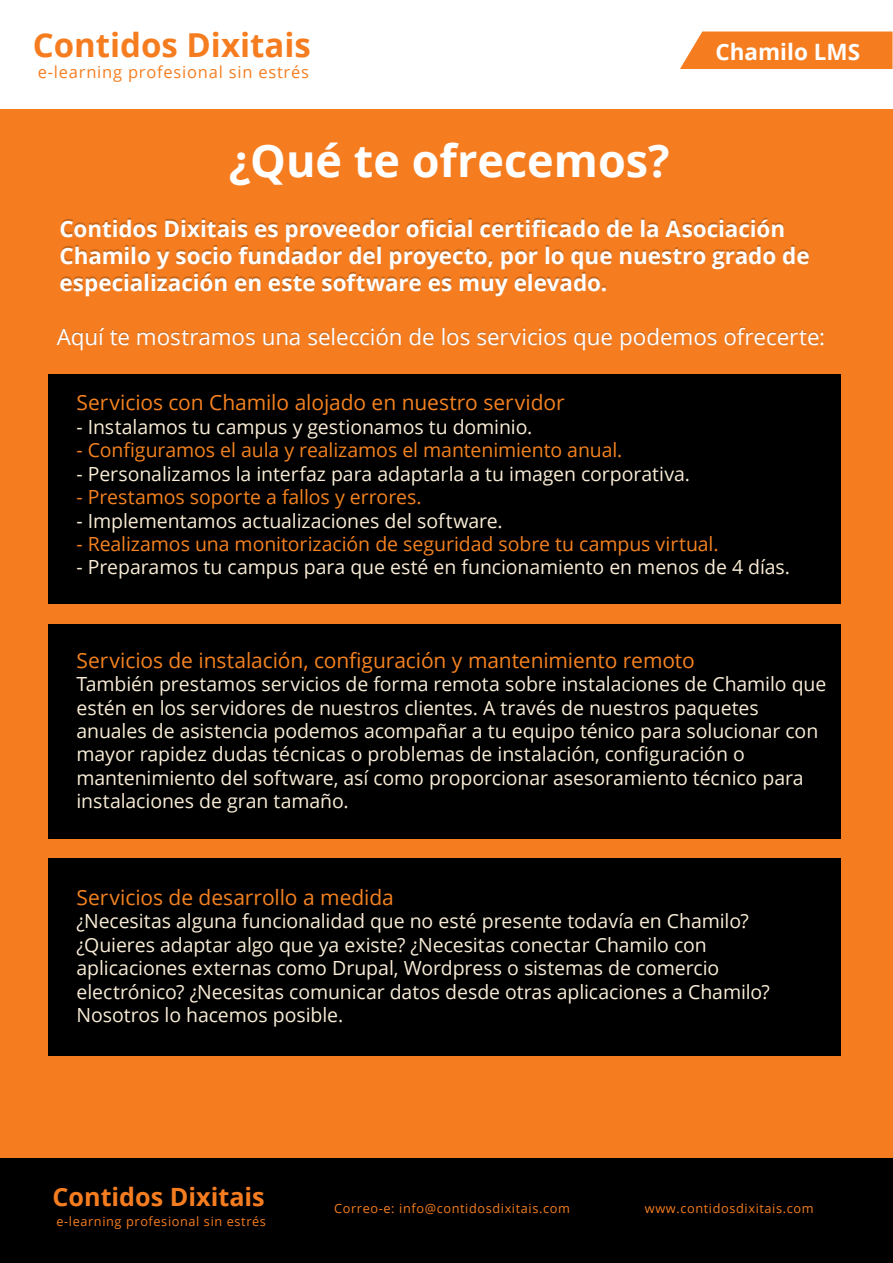
<style>
.page{position:relative;width:893px;height:1263px;background:#fff}
.page>*{position:absolute;margin:0;border:0;box-sizing:border-box;transform-origin:0 0}
.t1{font:700 45px "Open Sans";color:#fff}
.t2{font:700 33px "Open Sans";color:#f57d20}
.t3{font:700 25.2px "Open Sans";color:#f57d20}
.t4{font:700 22.5px/27px "Open Sans";letter-spacing:-.005em;color:#fff}
.t5{font:22.5px "Open Sans";letter-spacing:-.005em;color:#fff}
.t6{font:21px "Open Sans";letter-spacing:-.005em;color:#f48220}
.t7{font:19.5px/23.4px "Open Sans";letter-spacing:-.005em;color:#f8ecd6}
.t8{font:19.5px "Open Sans";letter-spacing:-.005em;color:#f48220}
.t9{font:16.5px "Open Sans";letter-spacing:.045em;color:#f57d20}
.t10{font:12.75px "Open Sans";letter-spacing:.045em;color:#f57d20}
</style>
<div class="page">
<div style="left:0;top:110px;width:893px;height:1079px;background:#f57d20"></div>
<div style="left:680px;top:32px;width:212px;height:37px;background:#f57d20"></div>
<div style="left:0;top:1158px;width:892px;height:105px;background:#000"></div>
<div style="left:48px;top:375px;width:793px;height:229px;background:#000"></div>
<div style="left:48px;top:624px;width:793px;height:215px;background:#000"></div>
<div style="left:48px;top:858px;width:793px;height:197px;background:#000"></div>
<h2 class="t2" style="left:33px;top:21px;width:280px">Contidos Dixitais</h2>
<p class="t9" style="left:38px;top:60px;width:273px">e-learning profesional sin estrés</p>
<h1 class="t1" style="left:229px;top:129px;width:442px">¿Qué te ofrecemos?</h1>
<p class="t4" style="left:715px;top:38px;width:146px">Chamilo LMS</p>
<p class="t4" style="left:60px;top:214px;width:752px">Contidos Dixitais es proveedor oficial certificado de la Asociación<br>Chamilo y socio fundador del proyecto, por lo que nuestro grado de especialización en este software es muy elevado.</p>
<p class="t5" style="left:57px;top:321px;width:770px">Aquí te mostramos una selección de los servicios que podemos ofrecerte:</p>
<p class="t6" style="left:77px;top:388px;width:490px">Servicios con Chamilo alojado en nuestro servidor</p>
<p class="t7" style="left:77px;top:415px;width:457px">- Instalamos tu campus y gestionamos tu dominio.</p>
<p class="t8" style="left:77px;top:437px;width:547px">- Configuramos el aula y realizamos el mantenimiento anual.</p>
<p class="t7" style="left:77px;top:461px;width:615px">- Personalizamos la interfaz para adaptarla a tu imagen corporativa.</p>
<p class="t8" style="left:77px;top:484px;width:347px">- Prestamos soporte a fallos y errores.</p>
<p class="t7" style="left:77px;top:508px;width:428px">- Implementamos actualizaciones del software.</p>
<p class="t8" style="left:77px;top:530px;width:644px">- Realizamos una monitorización de seguridad sobre tu campus virtual.</p>
<p class="t7" style="left:77px;top:555px;width:715px">- Preparamos tu campus para que esté en funcionamiento en menos de 4 días.</p>
<p class="t6" style="left:77px;top:646px;width:620px">Servicios de instalación, configuración y mantenimiento remoto</p>
<p class="t7" style="left:77px;top:672px;width:751px">También prestamos servicios de forma remota sobre instalaciones de Chamilo que estén en los servidores de nuestros clientes. A través de nuestros paquetes anuales de asistencia podemos acompañar a tu equipo ténico para solucionar con mayor rapidez dudas técnicas o problemas de instalación, configuración o mantenimiento del software, así como proporcionar asesoramiento técnico para instalaciones de gran tamaño.</p>
<p class="t6" style="left:77px;top:883px;width:319px">Servicios de desarrollo a medida</p>
<p class="t7" style="left:77px;top:909px;width:695px">¿Necesitas alguna funcionalidad que no esté presente todavía en Chamilo? ¿Quieres adaptar algo que ya existe? ¿Necesitas conectar Chamilo con aplicaciones externas como Drupal, Wordpress o sistemas de comercio electrónico? ¿Necesitas comunicar datos desde otras aplicaciones a Chamilo?<br>Nosotros lo hacemos posible.</p>
<p class="t3" style="left:52px;top:1179px;width:214px">Contidos Dixitais</p>
<p class="t10" style="left:56px;top:1213px;width:211px">e-learning profesional sin estrés</p>
<p class="t10" style="left:334px;top:1199px;width:237px">Correo-e: info@contidosdixitais.com</p>
<p class="t10" style="left:645px;top:1199px;width:170px">www.contidosdixitais.com</p>
</div>
